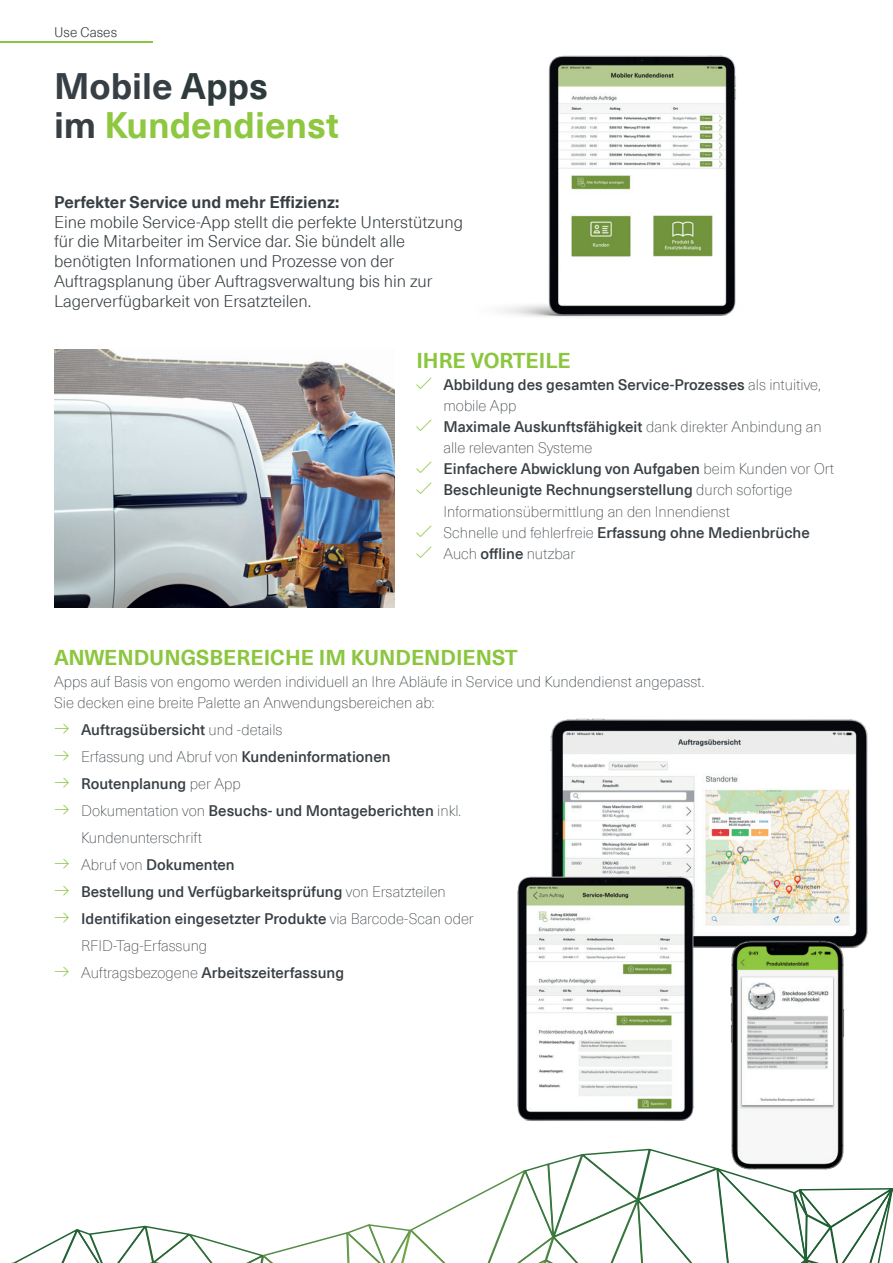
<style>
.page{position:relative;width:893px;height:1263px;background:#fff}
.page>*{position:absolute;margin:0;border:0;box-sizing:border-box;transform-origin:0 0}
.t1{font:700 36px/39px "Neue Haas Unica Pro";color:#8ec740}
.t2{font:700 21px "Neue Haas Unica Pro";color:#8bc63e}
.t3{font:300 16.5px/19.8px "Neue Haas Unica Pro";color:#383f44}
.t4{font:700 16.5px "Neue Haas Unica Pro";color:#383f44}
.t5{font:100 15px/21px "Neue Haas Unica Pro";color:#383f44}
.t6{font:500 15px/27px "Neue Haas Unica Pro";color:#383f44}
.t7{font:300 13.5px "Neue Haas Unica Pro";letter-spacing:.005em;color:#2f3a3c}
.s1{color:#383f44}
.s2{color:#2f3a3c}
.s3{font-weight:500}
.s4{font-weight:100}
</style>
<div class="page">
<hr style="left:0;top:41px;width:152px;height:1px;background:#8bc63e">
<img style="left:550px;top:718px;width:318px;height:230px">
<img style="left:54px;top:350px;width:340px;height:257px">
<img style="left:732px;top:939px;width:115px;height:140px">
<img style="left:500px;top:55px;width:236px;height:262px">
<img style="left:517px;top:872px;width:215px;height:207px">
<svg style="left:11px;top:1079px;width:882px;height:184px"></svg>
<p class="t7" style="left:54px;top:24px;width:65px">Use Cases</p>
<h1 class="t1" style="left:54px;top:67px;width:286px"><span class="s1">Mobile</span> <span class="s2">Apps<br></span><span class="s1">im</span> Kundendienst</h1>
<p class="t4" style="left:54px;top:192px;width:287px">Perfekter Service und mehr Effizienz:</p>
<p class="t3" style="left:54px;top:212px;width:411px">Eine mobile Service-App stellt die perfekte Unterstützung für die Mitarbeiter im Service dar. Sie bündelt alle benötigten Informationen und Prozesse von der Auftragsplanung über Auftragsverwaltung bis hin zur Lagerverfügbarkeit von Ersatzteilen.</p>
<h2 class="t2" style="left:416px;top:348px;width:156px">IHRE VORTEILE</h2>
<p class="t5" style="left:443px;top:375px;width:392px"><span class="s3">Abbildung des gesamten Service-Prozesses</span> als intuitive, mobile App<br><span class="s3">Maximale Auskunftsfähigkeit</span> dank direkter Anbindung an alle relevanten Systeme<br><span class="s3">Einfachere Abwicklung von Aufgaben</span> beim Kunden vor Ort <span class="s3">Beschleunigte Rechnungserstellung</span> durch sofortige Informationsübermittlung an den Innendienst<br>Schnelle und fehlerfreie <span class="s3">Erfassung ohne Medienbrüche </span>Auch <span class="s3">offline</span> nutzbar</p>
<h2 class="t2" style="left:54px;top:644px;width:465px">ANWENDUNGSBEREICHE IM KUNDENDIENST</h2>
<p class="t5" style="left:54px;top:672px;width:652px">Apps auf Basis von engomo werden individuell an Ihre Abläufe in Service und Kundendienst angepasst.<br>Sie decken eine breite Palette an Anwendungsbereichen ab:</p>
<p class="t6" style="left:81px;top:716px;width:394px">Auftragsübersicht <span class="s4">und -details<br>Erfassung und Abruf von</span> Kundeninformationen Routenplanung <span class="s4">per App<br>Dokumentation von</span> Besuchs- und Montageberichten <span class="s4">inkl.<br>Kundenunterschrift<br>Abruf von</span> Dokumenten<br>Bestellung und Verfügbarkeitsprüfung <span class="s4">von Ersatzteilen </span>Identifikation eingesetzter Produkte <span class="s4">via Barcode-Scan oder RFID-Tag-Erfassung<br>Auftragsbezogene</span> Arbeitszeiterfassung</p>
</div>
